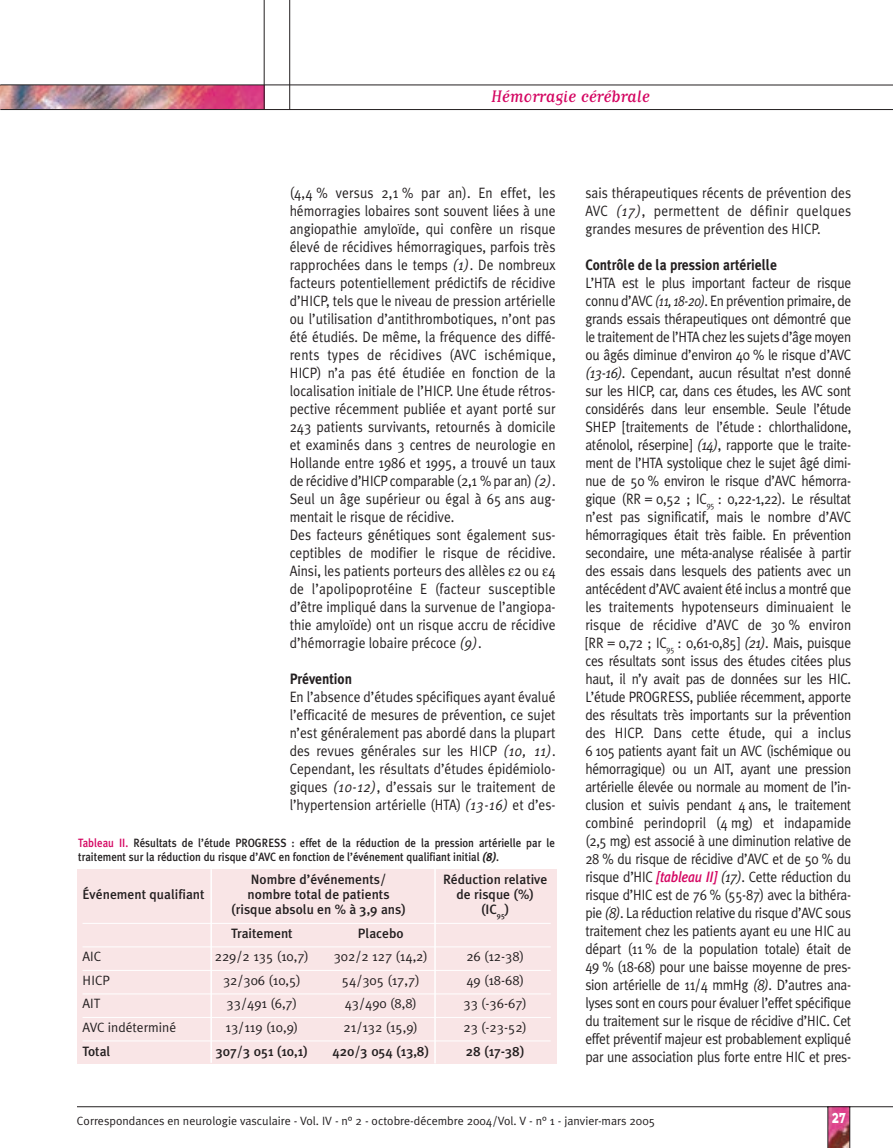
<style>
.page{position:relative;width:893px;height:1148px;background:#fff}
.page>*{position:absolute;margin:0;border:0;box-sizing:border-box;transform-origin:0 0}
.t1{font:19.5px "Matrix Script";letter-spacing:-.005em;color:#d40561}
.t2{font:15px/18px "Meta Plus Normal";color:#231f20;text-align:justify;scale:.9 1}
.t3{font:700 15px "Meta Plus";color:#231f20;scale:.9 1}
.t4{font:15px "Typeface Six";color:#fff;scale:.8 1}
.t5{font:500 13.5px "Meta Plus";color:#231f20}
.t6{font:13.5px "Meta Plus Normal";color:#231f20}
.t7{font:500 12px/13.5px "Meta Plus";color:#231f20;scale:.9 1}
.t8{font:12px "Meta Plus Normal";color:#231f20}
.s1{font-style:italic}
.s2{color:#d40561}
.s3{font-weight:700;font-style:italic}
.s4{font-family:"Meta Plus";font-weight:500;font-style:italic;color:#d40561}
</style>
<div class="page">
<img style="left:828px;top:1107px;width:21px;height:40px">
<hr style="left:827px;top:1106px;width:1px;height:41px;background:#231f20">
<hr style="left:849px;top:1106px;width:1px;height:41px;background:#231f20">
<hr style="left:77px;top:1106px;width:815px;height:1px;background:#231f20">
<img style="left:1px;top:86px;width:263px;height:23px">
<hr style="left:0;top:109px;width:892px;height:1px;background:#231f20">
<hr style="left:289px;top:0;width:1px;height:110px;background:#231f20">
<hr style="left:264px;top:0;width:1px;height:109px;background:#231f20">
<hr style="left:0;top:85px;width:892px;height:1px;background:#231f20">
<div style="left:77px;top:868px;width:479px;height:195px;background:#f9e5e6"></div>
<hr style="left:82px;top:923px;width:468px;height:1px;background:#fff">
<hr style="left:82px;top:946px;width:468px;height:1px;background:#fff">
<hr style="left:82px;top:970px;width:468px;height:1px;background:#fff">
<hr style="left:82px;top:993px;width:468px;height:1px;background:#fff">
<hr style="left:82px;top:1017px;width:468px;height:1px;background:#fff">
<hr style="left:82px;top:1040px;width:468px;height:1px;background:#fff">
<hr style="left:210px;top:869px;width:2px;height:193px;background:#fff">
<hr style="left:434px;top:868px;width:2px;height:195px;background:#fff">
<h1 class="t1" style="left:491px;top:89px;width:160px">Hémorragie cérébrale</h1>
<p class="t2" style="left:290px;top:185px;width:297px;text-align:left">(4,4 % versus 2,1 % par an). En effet, les hémorragies lobaires sont souvent liées à une angiopathie amyloïde, qui confère un risque élevé de récidives hémorragiques, parfois très rapprochées dans le temps <span class="s1">(1)</span>. De nombreux facteurs potentiellement prédictifs de récidive d’HICP, tels que le niveau de pression artérielle ou l’utilisation d’antithrombotiques, n’ont pas été étudiés. De même, la fréquence des diffé&shy;rents types de récidives (AVC ischémique, HICP) n’a pas été étudiée en fonction de la localisation initiale de l’HICP. Une étude rétros&shy;pective récemment publiée et ayant porté sur 243 patients survivants, retournés à domicile et examinés dans 3 centres de neurologie en Hollande entre 1986 et 1995, a trouvé un taux de récidive d’HICP comparable (2,1 % par an) <span class="s1">(2)</span>.<br>Seul un âge supérieur ou égal à 65 ans aug&shy;mentait le risque de récidive.<br>Des facteurs génétiques sont également sus&shy;ceptibles de modifier le risque de récidive.<br>Ainsi, les patients porteurs des allèles 2 ou 4 de l’apolipoprotéine E (facteur susceptible d’être impliqué dans la survenue de l’angiopa&shy;thie amyloïde) ont un risque accru de récidive d’hémorragie lobaire précoce <span class="s1">(9)</span>.</p>
<p class="t3" style="left:290px;top:673px;width:71px">Prévention</p>
<p class="t2" style="left:290px;top:689px;width:297px">En l’absence d’études spécifiques ayant évalué l’efficacité de mesures de prévention, ce sujet n’est généralement pas abordé dans la plupart des revues générales sur les HICP <span class="s1">(10, 11)</span>.<br>Cependant, les résultats d’études épidémiolo&shy;giques <span class="s1">(10-12)</span>, d’essais sur le traitement de l’hypertension artérielle (HTA) <span class="s1">(13-16)</span> et d’es-</p>
<p class="t7" style="left:78px;top:837px;width:531px"><span class="s2">Tableau II.</span> Résultats de l’étude PROGRESS : effet de la réduction de la pression artérielle par le traitement sur la réduction du risque d’AVC en fonction de l’événement qualifiant initial <span class="s3">(8)</span>.</p>
<p class="t5" style="left:251px;top:874px;width:137px">Nombre d’événements/</p>
<p class="t5" style="left:443px;top:874px;width:106px">Réduction relative</p>
<p class="t5" style="left:82px;top:889px;width:124px">Événement qualifiant</p>
<p class="t5" style="left:248px;top:889px;width:143px">nombre total de patients</p>
<p class="t5" style="left:456px;top:889px;width:79px">de risque (%)</p>
<p class="t5" style="left:231px;top:904px;width:176px">(risque absolu en % à 3,9 ans)</p>
<p class="t5" style="left:481px;top:904px;width:30px">(IC<sub>95</sub>)</p>
<p class="t5" style="left:231px;top:927px;width:63px">Traitement</p>
<p class="t5" style="left:358px;top:927px;width:47px">Placebo</p>
<p class="t6" style="left:82px;top:951px;width:20px">AIC</p>
<p class="t6" style="left:215px;top:951px;width:96px">229/2 135 (10,7)</p>
<p class="t6" style="left:334px;top:951px;width:96px">302/2 127 (14,2)</p>
<p class="t6" style="left:466px;top:951px;width:59px">26 (12-38)</p>
<p class="t6" style="left:82px;top:975px;width:29px">HICP</p>
<p class="t6" style="left:223px;top:975px;width:79px">32/306 (10,5)</p>
<p class="t6" style="left:342px;top:975px;width:79px">54/305 (17,7)</p>
<p class="t6" style="left:466px;top:975px;width:59px">49 (18-68)</p>
<p class="t6" style="left:82px;top:998px;width:19px">AIT</p>
<p class="t6" style="left:227px;top:998px;width:72px">33/491 (6,7)</p>
<p class="t6" style="left:344px;top:998px;width:74px">43/490 (8,8)</p>
<p class="t6" style="left:463px;top:998px;width:65px">33 (-36-67)</p>
<p class="t6" style="left:82px;top:1022px;width:95px">AVC indéterminé</p>
<p class="t6" style="left:225px;top:1022px;width:74px">13/119 (10,9)</p>
<p class="t6" style="left:343px;top:1022px;width:76px">21/132 (15,9)</p>
<p class="t6" style="left:463px;top:1022px;width:65px">23 (-23-52)</p>
<p class="t5" style="left:82px;top:1045px;width:29px">Total</p>
<p class="t5" style="left:216px;top:1045px;width:94px">307/3 051 (10,1)</p>
<p class="t5" style="left:332px;top:1045px;width:98px">420/3 054 (13,8)</p>
<p class="t5" style="left:466px;top:1045px;width:60px">28 (17-38)</p>
<p class="t2" style="left:585px;top:185px;width:297px">sais thérapeutiques récents de prévention des AVC <span class="s1">(17)</span>, permettent de définir quelques grandes mesures de prévention des HICP.</p>
<p class="t3" style="left:585px;top:259px;width:214px">Contrôle de la pression artérielle</p>
<p class="t2" style="left:585px;top:275px;width:297px">L’HTA est le plus important facteur de risque connu d’AVC <span class="s1">(11, 18-20)</span>. En prévention primaire, de grands essais thérapeutiques ont démontré que le traitement de l’HTA chez les sujets d’âge moyen ou âgés diminue d’environ 40 % le risque d’AVC <span class="s1">(13-16)</span>. Cependant, aucun résultat n’est donné sur les HICP, car, dans ces études, les AVC sont considérés dans leur ensemble. Seule l’étude SHEP [traitements de l’étude : chlorthalidone, aténolol, réserpine] <span class="s1">(14)</span>, rapporte que le traite&shy;ment de l’HTA systolique chez le sujet âgé dimi&shy;nue de 50 % environ le risque d’AVC hémorra&shy;gique (RR = 0,52 ; IC<sub>95</sub> : 0,22-1,22). Le résultat n’est pas significatif, mais le nombre d’AVC hémorragiques était très faible. En prévention secondaire, une méta-analyse réalisée à partir des essais dans lesquels des patients avec un antécédent d’AVC avaient été inclus a montré que les traitements hypotenseurs diminuaient le risque de récidive d’AVC de 30 % environ [RR = 0,72 ; IC<sub>95</sub> : 0,61-0,85] <span class="s1">(21)</span>. Mais, puisque ces résultats sont issus des études citées plus haut, il n’y avait pas de données sur les HIC.<br>L’étude PROGRESS, publiée récemment, apporte des résultats très importants sur la prévention des HICP. Dans cette étude, qui a inclus 6 105 patients ayant fait un AVC (ischémique ou hémorragique) ou un AIT, ayant une pression artérielle élevée ou normale au moment de l’in&shy;clusion et suivis pendant 4 ans, le traitement combiné perindopril (4 mg) et indapamide (2,5 mg) est associé à une diminution relative de 28 % du risque de récidive d’AVC et de 50 % du risque d’HIC <span class="s4">[tableau II]</span> <span class="s1">(17)</span>. Cette réduction du risque d’HIC est de 76 % (55-87) avec la bithéra&shy;pie <span class="s1">(8)</span>. La réduction relative du risque d’AVC sous traitement chez les patients ayant eu une HIC au départ (11 % de la population totale) était de 49 % (18-68) pour une baisse moyenne de pres&shy;sion artérielle de 11/4 mmHg <span class="s1">(8)</span>. D’autres ana&shy;lyses sont en cours pour évaluer l’effet spécifique du traitement sur le risque de récidive d’HIC. Cet effet préventif majeur est probablement expliqué par une association plus forte entre HIC et pres-</p>
<p class="t8" style="left:77px;top:1116px;width:579px">Correspondances en neurologie vasculaire - Vol. IV - n° 2 - octobre-décembre 2004/Vol. V - n° 1 - janvier-mars 2005</p>
<p class="t4" style="left:832px;top:1108px;width:18px">27</p>
</div>
